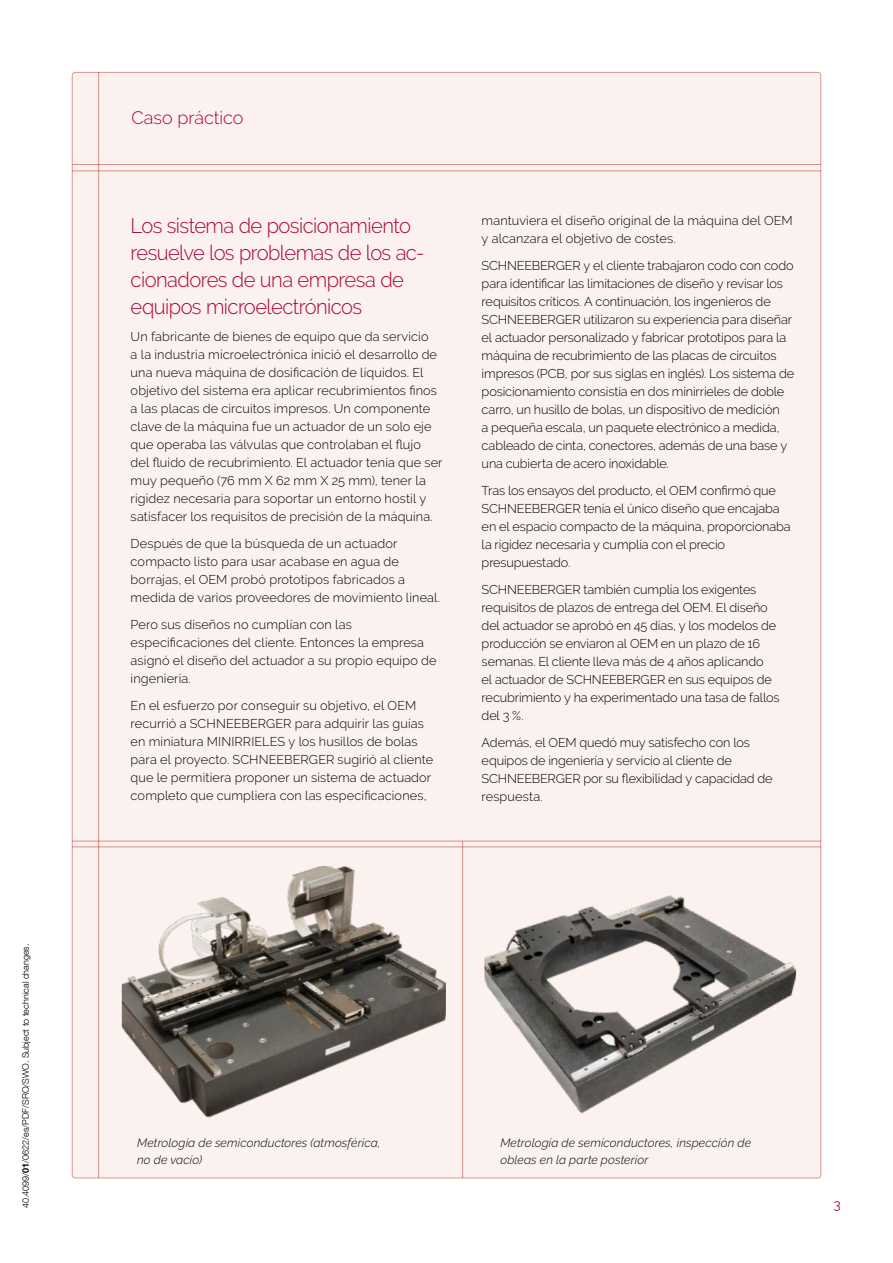
<style>
.page{position:relative;width:893px;height:1263px;background:#fff}
.page>*{position:absolute;margin:0;border:0;box-sizing:border-box;transform-origin:0 0}
.t1{font:300 21px/27px "Raleway";letter-spacing:-.025em;color:#a90533;scale:.96 1}
.t2{font:300 18px "Raleway";letter-spacing:-.005em;color:#a90533}
.t3{font:13.5px "Raleway";color:#a90533}
.t4{font:300 12.75px/18px "Raleway";letter-spacing:-.005em;color:#000}
.t5{font:italic 300 12px/16.5px "Raleway";letter-spacing:.015em;color:#000}
.t6{font:300 9px "Helvetica Neue LT Com";color:#000}
.s1{font-weight:700}
</style>
<div class="page">
<div style="left:72px;top:72px;width:749px;height:1106px;background:#fbf2f0;border-radius:3px"></div>
<img style="left:484px;top:895px;width:312px;height:219px">
<img style="left:122px;top:866px;width:324px;height:252px">
<hr style="left:72px;top:171px;width:749px;height:1px;background:#da9792">
<hr style="left:72px;top:164px;width:749px;height:1px;background:#da9792">
<hr style="left:98px;top:72px;width:1px;height:1106px;background:#da9792">
<hr style="left:72px;top:841px;width:749px;height:1px;background:#da9792">
<hr style="left:72px;top:847px;width:749px;height:1px;background:#da9792">
<hr style="left:462px;top:841px;width:1px;height:337px;background:#da9792">
<p class="t6" style="left:20px;top:1208px;width:266px;rotate:-90deg">40.4099/<span class="s1">01</span>/0622/es/PDF/SRO/SWO. Subject to technical changes.</p>
<h2 class="t2" style="left:131px;top:107px;width:113px">Caso práctico</h2>
<h1 class="t1" style="left:131px;top:212px;width:308px">Los sistema de posicionamiento resuelve los problemas de los ac&shy;cionadores de una empresa de equipos microelectrónicos</h1>
<p class="t4" style="left:131px;top:327px;width:313px">Un fabricante de bienes de equipo que da servicio<br>a la industria microelectrónica inició el desarrollo de una nueva máquina de dosificación de líquidos. El objetivo del sistema era aplicar recubrimientos finos a las placas de circuitos impresos. Un componente clave de la máquina fue un actuador de un solo eje que operaba las válvulas que controlaban el flujo del fluido de recubrimiento. El actuador tenía que ser muy pequeño (76 mm X 62 mm X 25 mm), tener la rigidez necesaria para soportar un entorno hostil y satisfacer los requisitos de precisión de la máquina.</p>
<p class="t4" style="left:131px;top:534px;width:311px">Después de que la búsqueda de un actuador compacto listo para usar acabase en agua de borrajas, el OEM probó prototipos fabricados a medida de varios proveedores de movimiento lineal.</p>
<p class="t4" style="left:131px;top:615px;width:307px">Pero sus diseños no cumplían con las especificaciones del cliente. Entonces la empresa asignó el diseño del actuador a su propio equipo de ingeniería.</p>
<p class="t4" style="left:131px;top:696px;width:304px">En el esfuerzo por conseguir su objetivo, el OEM recurrió a SCHNEEBERGER para adquirir las guías en miniatura MINIRRIELES y los husillos de bolas para el proyecto. SCHNEEBERGER sugirió al cliente que le permitiera proponer un sistema de actuador completo que cumpliera con las especificaciones,</p>
<p class="t4" style="left:482px;top:211px;width:313px">mantuviera el diseño original de la máquina del OEM y alcanzara el objetivo de costes.</p>
<p class="t4" style="left:482px;top:257px;width:314px">SCHNEEBERGER y el cliente trabajaron codo con codo para identificar las limitaciones de diseño y revisar los requisitos críticos. A continuación, los ingenieros de SCHNEEBERGER utilizaron su experiencia para diseñar el actuador personalizado y fabricar prototipos para la máquina de recubrimiento de las placas de circuitos impresos (PCB, por sus siglas en inglés). Los sistema de posicionamiento consistía en dos minirrieles de doble carro, un husillo de bolas, un dispositivo de medición<br>a pequeña escala, un paquete electrónico a medida, cableado de cinta, conectores, además de una base y una cubierta de acero inoxidable.</p>
<p class="t4" style="left:482px;top:482px;width:311px">Tras los ensayos del producto, el OEM confirmó que SCHNEEBERGER tenía el único diseño que encajaba en el espacio compacto de la máquina, proporcionaba la rigidez necesaria y cumplía con el precio presupuestado.</p>
<p class="t4" style="left:482px;top:581px;width:299px">SCHNEEBERGER también cumplía los exigentes requisitos de plazos de entrega del OEM. El diseño del actuador se aprobó en 45 días, y los modelos de producción se enviaron al OEM en un plazo de 16 semanas. El cliente lleva más de 4 años aplicando<br>el actuador de SCHNEEBERGER en sus equipos de recubrimiento y ha experimentado una tasa de fallos del 3 %.</p>
<p class="t4" style="left:482px;top:734px;width:293px">Además, el OEM quedó muy satisfecho con los equipos de ingeniería y servicio al cliente de SCHNEEBERGER por su flexibilidad y capacidad de respuesta.</p>
<p class="t5" style="left:137px;top:1134px;width:245px">Metrología de semiconductores (atmosférica, no de vacío)</p>
<p class="t5" style="left:500px;top:1134px;width:252px">Metrología de semiconductores, inspección de obleas en la parte posterior</p>
<p class="t3" style="left:833px;top:1196px;width:9px">3</p>
</div>
